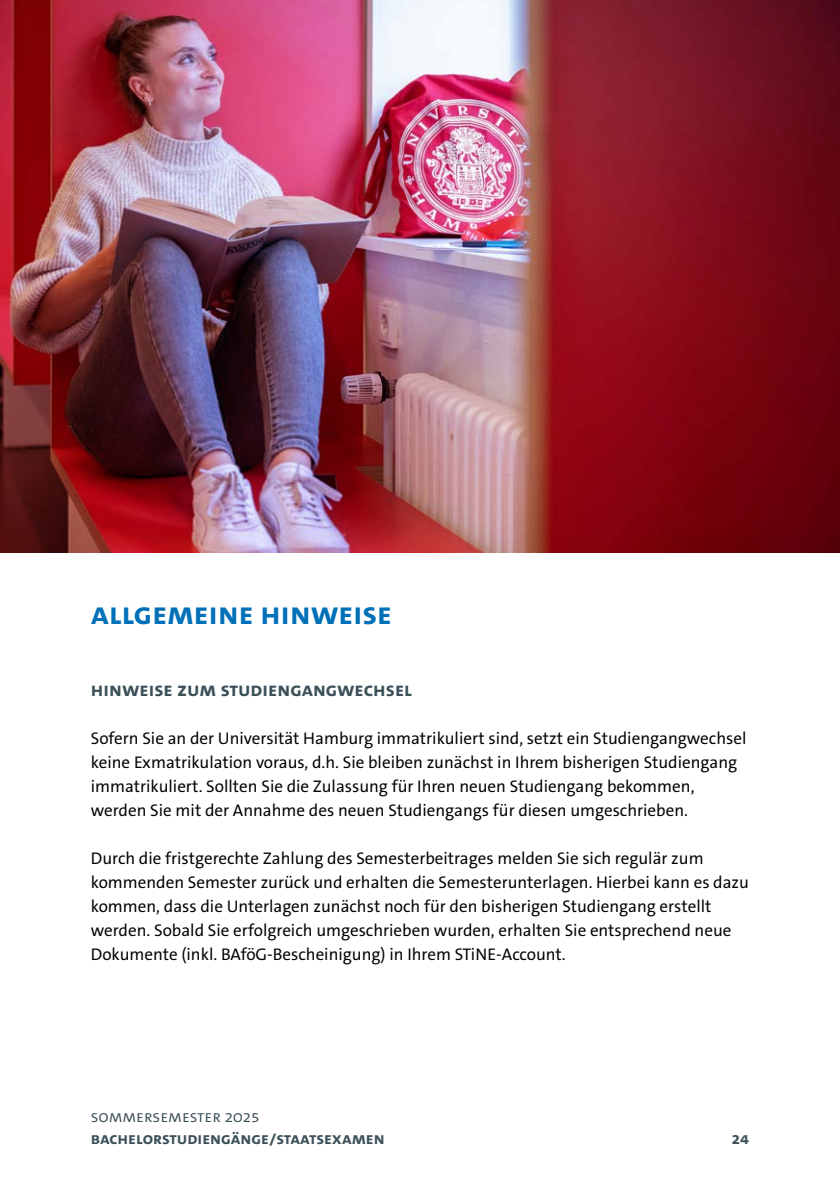
<style>
.page{position:relative;width:840px;height:1191px;background:#fff}
.page>*{position:absolute;margin:0;border:0;box-sizing:border-box;transform-origin:0 0}
.headings_h2_first_level_toc{font:32px "The Sans UHH Bold Caps";color:#0070b8}
.headings_h3_sieht_aus_wie_h4{font:20px "The Sans UHH Bold Caps";color:#3b5058}
.text_p_col-span{font:17px/24px "The Sans UHH";color:#000}
.t1{font:17px "The Sans UHH Bold Caps";color:#3b5058}
.t2{font:17px "The Sans UHH Semi Light Caps";color:#3b5058}
</style>
<div class="page">
<img style="left:0;top:0;width:839px;height:552px">
<h2 class="headings_h2_first_level_toc" style="left:91px;top:593px;width:302px">Allgemeine Hinweise</h2>
<h3 class="headings_h3_sieht_aus_wie_h4" style="left:91px;top:676px;width:323px">Hinweise zum Studiengangwechsel</h3>
<p class="text_p_col-span" style="left:91px;top:726px;width:656px">Sofern Sie an der Universität Hamburg immatrikuliert sind, setzt ein Studiengangwechsel keine Exmatrikulation voraus, d.h. Sie bleiben zunächst in Ihrem bisherigen Studiengang immatrikuliert. Sollten Sie die Zulassung für Ihren neuen Studiengang bekommen, werden Sie mit der Annahme des neuen Studiengangs für diesen umgeschrieben.</p>
<p class="text_p_col-span" style="left:91px;top:846px;width:659px">Durch die fristgerechte Zahlung des Semesterbeitrages melden Sie sich regulär zum kommenden Semester zurück und erhalten die Semesterunterlagen. Hierbei kann es dazu kommen, dass die Unterlagen zunächst noch für den bisherigen Studiengang erstellt werden. Sobald Sie erfolgreich umgeschrieben wurden, erhalten Sie entsprechend neue Dokumente (inkl. BAföG-Bescheinigung) in Ihrem STiNE-Account.</p>
<p class="t2" style="left:91px;top:1105px;width:170px">Sommersemester 2025</p>
<p class="t1" style="left:91px;top:1127px;width:295px">Bachelorstudiengänge/Staatsexamen</p>
<p class="t1" style="left:731px;top:1127px;width:19px">24</p>
</div>
